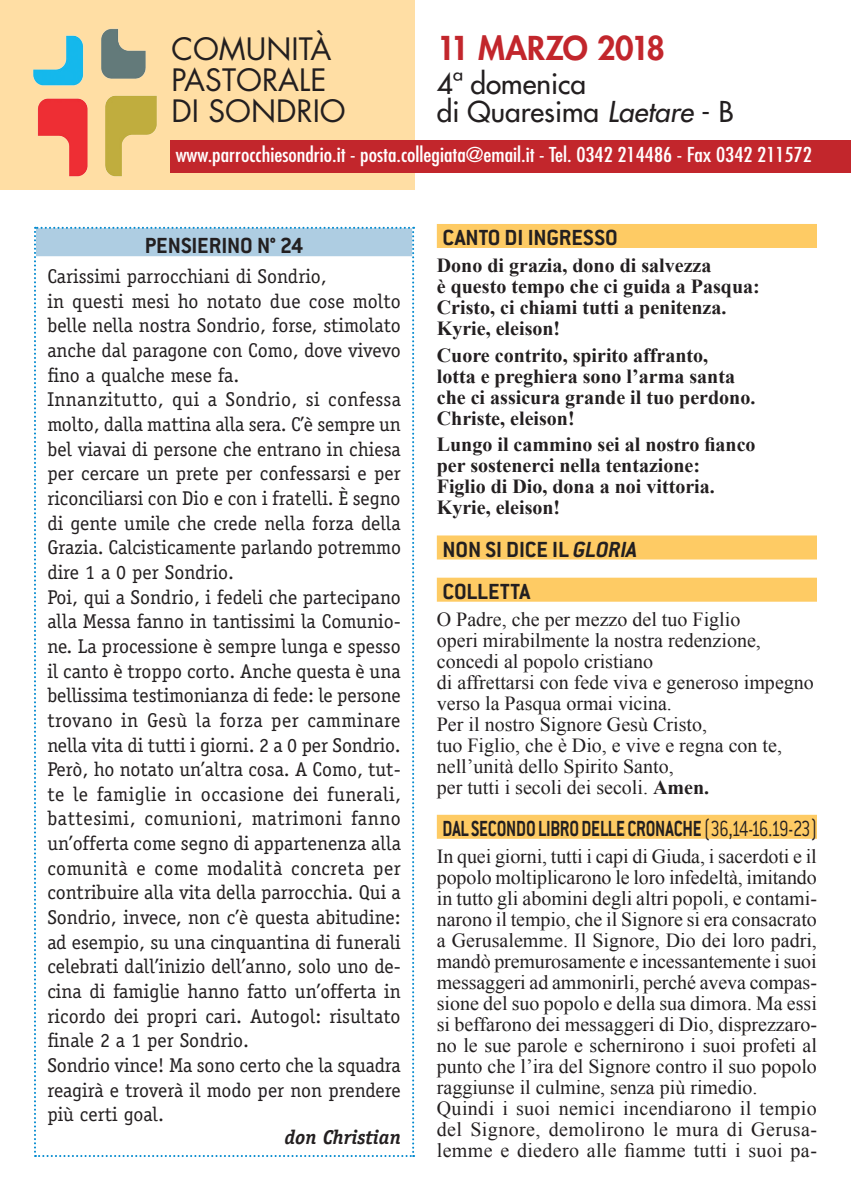
<style>
.page{position:relative;width:851px;height:1191px;background:#fff}
.page>*{position:absolute;margin:0;border:0;box-sizing:border-box;transform-origin:0 0}
.t1{font:800 32px "Futura Std";letter-spacing:-.025em;color:#c2262c}
.t2{font:30px/31px "Futura Std";color:#231f20}
.t3{font:500 28px/28.2px "Futura Std";color:#231f20}
.t4{font:700 24px/42.2px "Conduit ITC";letter-spacing:-.01em;color:#231f20}
.t5{font:700 24px "Conduit ITC";letter-spacing:-.01em;color:#231f20;scale:.77 1}
.t6{font:20px/24.6px "Officina Serif Std";color:#231f20}
.t7{font:20px/21px "Times New Roman";color:#231f20}
.t8{font:700 20px/21px "Times New Roman";color:#231f20}
.t9{font:condensed 20px "Futura Std";color:#fff;scale:1.11 1}
.t10{font:italic 700 20px "Officina Serif Std";color:#231f20}
.s1{font-style:italic}
.s2{font-weight:700}
.s3{font-weight:300}
</style>
<div class="page">
<div style="left:0;top:0;width:414px;height:190px;background:#ffdea4"></div>
<div style="left:436px;top:224px;width:380px;height:24px;background:#fecb64"></div>
<div style="left:436px;top:535px;width:380px;height:24px;background:#fecb64"></div>
<div style="left:436px;top:577px;width:380px;height:24px;background:#fecb64"></div>
<div style="left:436px;top:814px;width:380px;height:24px;background:#fecb64"></div>
<img style="left:33px;top:28px;width:124px;height:149px">
<div style="left:170px;top:140px;width:680px;height:33px;background:#c2262c"></div>
<svg style="left:34px;top:227px;width:380px;height:929px"></svg>
<h2 class="t2" style="left:171px;top:34px;width:176px">COMUNITÀ<br>PASTORALE<br>DI SONDRIO</h2>
<h1 class="t1" style="left:436px;top:28px;width:230px">11 MARZO 2018</h1>
<h3 class="t3" style="left:436px;top:69px;width:298px">4ª domenica<br>di Quaresima <span class="s1">Laetare</span> - B</h3>
<p class="t9" style="left:176px;top:143px;width:574px">www.parrocchiesondrio.it - posta.collegiata@email.it - Tel. 0342 214486 - Fax 0342 211572</p>
<p class="t4" style="left:145px;top:224px;width:160px">PENSIERINO N° 24</p>
<p class="t6" style="left:47px;top:264px;width:355px">Carissimi parrocchiani di Sondrio,<br>in questi mesi ho notato due cose molto belle nella nostra Sondrio, forse, stimolato anche dal paragone con Como, dove vivevo fino a qualche mese fa.<br>Innanzitutto, qui a Sondrio, si confessa molto, dalla mattina alla sera. C’è sempre un bel viavai di persone che entrano in chiesa per cercare un prete per confessarsi e per riconciliarsi con Dio e con i fratelli. È segno di gente umile che crede nella forza della Grazia. Calcisticamente parlando potremmo dire 1 a 0 per Sondrio.<br>Poi, qui a Sondrio, i fedeli che partecipano alla Messa fanno in tantissimi la Comunio&shy;ne. La processione è sempre lunga e spesso il canto è troppo corto. Anche questa è una bellissima testimonianza di fede: le persone trovano in Gesù la forza per camminare nella vita di tutti i giorni. 2 a 0 per Sondrio.<br>Però, ho notato un’altra cosa. A Como, tut&shy;te le famiglie in occasione dei funerali, battesimi, comunioni, matrimoni fanno un’offerta come segno di appartenenza alla comunità e come modalità concreta per contribuire alla vita della parrocchia. Qui a Sondrio, invece, non c’è questa abitudine: ad esempio, su una cinquantina di funerali celebrati dall’inizio dell’anno, solo uno de&shy;cina di famiglie hanno fatto un’offerta in ricordo dei propri cari. Autogol: risultato finale 2 a 1 per Sondrio.<br>Sondrio vince! Ma sono certo che la squadra reagirà e troverà il modo per non prendere più certi goal.</p>
<p class="t10" style="left:284px;top:1125px;width:118px">don Christian</p>
<p class="t4" style="left:442px;top:216px;width:177px">CANTO DI INGRESSO</p>
<p class="t8" style="left:436px;top:254px;width:324px">Dono di grazia, dono di salvezza<br>è questo tempo che ci guida a Pasqua:<br>Cristo, ci chiami tutti a penitenza.<br>Kyrie, eleison!</p>
<p class="t8" style="left:436px;top:344px;width:320px">Cuore contrito, spirito affranto,<br>lotta e preghiera sono l’arma santa che ci assicura grande il tuo perdono.<br>Christe, eleison!</p>
<p class="t8" style="left:436px;top:434px;width:320px">Lungo il cammino sei al nostro fianco per sostenerci nella tentazione:<br>Figlio di Dio, dona a noi vittoria.<br>Kyrie, eleison!</p>
<p class="t4" style="left:442px;top:527px;width:196px">NON SI DICE IL <span class="s1">GLORIA<br></span>COLLETTA</p>
<p class="t7" style="left:436px;top:608px;width:378px">O Padre, che per mezzo del tuo Figlio<br>operi mirabilmente la nostra redenzione, concedi al popolo cristiano<br>di affrettarsi con fede viva e generoso impegno verso la Pasqua ormai vicina.<br>Per il nostro Signore Gesù Cristo,<br>tuo Figlio, che è Dio, e vive e regna con te, nell’unità dello Spirito Santo,<br>per tutti i secoli dei secoli. <span class="s2">Amen.</span></p>
<p class="t5" style="left:442px;top:814px;width:487px">DAL SECONDO LIBRO DELLE CRONACHE <span class="s3">(36,14-16.19-23)</span></p>
<p class="t7" style="left:436px;top:845px;width:381px">In quei giorni, tutti i capi di Giuda, i sacerdoti e il popolo moltiplicarono le loro infedeltà, imitando in tutto gli abomini degli altri popoli, e contami&shy;narono il tempio, che il Signore si era consacrato a Gerusalemme. Il Signore, Dio dei loro padri, mandò premurosamente e incessantemente i suoi messaggeri ad ammonirli, perché aveva compas&shy;sione del suo popolo e della sua dimora. Ma essi si beffarono dei messaggeri di Dio, disprezzaro&shy;no le sue parole e schernirono i suoi profeti al punto che l’ira del Signore contro il suo popolo raggiunse il culmine, senza più rimedio.<br>Quindi i suoi nemici incendiarono il tempio del Signore, demolirono le mura di Gerusa&shy;lemme e diedero alle fiamme tutti i suoi pa-</p>
</div>
